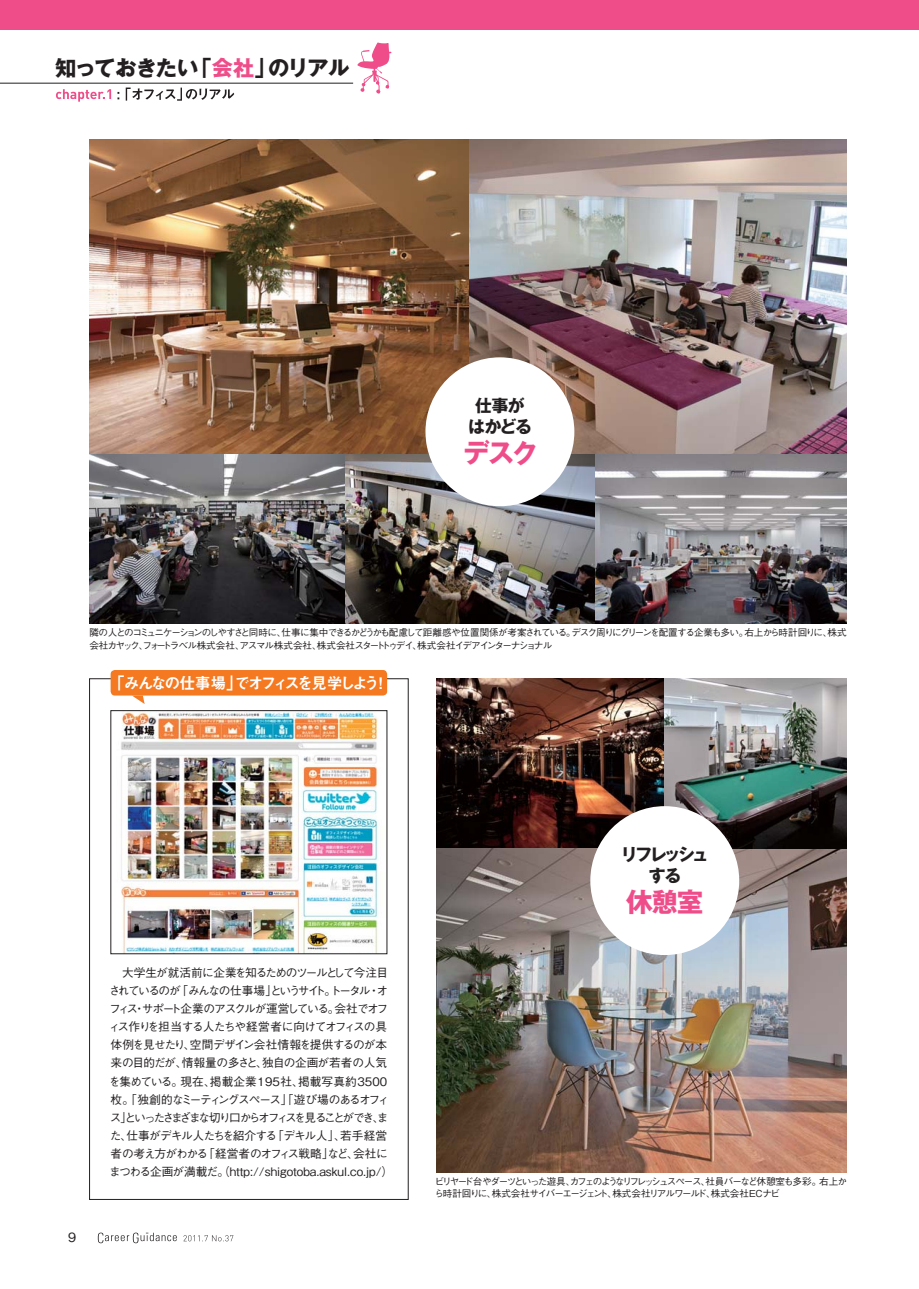
<style>
.page{position:relative;width:919px;height:1289px;background:#fff}
.page>*{position:absolute;margin:0;border:0;box-sizing:border-box;transform-origin:0 0}
.t1{font:26.55px "Gothic MB101 Pro Bold 90 msp RKSJ H";letter-spacing:-.06em;color:#ef4d89}
.t2{font:21.3px "Gothic MB101 Pro Bold 90 msp RKSJ H";letter-spacing:-.055em;color:#231f20}
.t3{font:16.95px/21.3px "Gothic MB101 Pro Bold 90 msp RKSJ H";letter-spacing:-.165em;color:#231f20;text-align:center}
.t4{font:16.95px/21.3px "Gothic MB101 Pro Bold 90 msp RKSJ H";letter-spacing:-.115em;color:#231f20;text-align:center}
.t5{font:15.9px "Midashi Go Pro MB31 90 msp RKSJ H";letter-spacing:-.165em;color:#fff}
.t6{font:12.75px "Gothic BBB Pro Medium 90 msp RKSJ H";color:#231f20}
.t7{font:11.7px/18px "Gothic BBB Pro Medium 90 msp RKSJ H";letter-spacing:-.085em;color:#231f20}
.t8{font:9.6px/12.8px "Gothic BBB Pro Medium 90 msp RKSJ H";letter-spacing:-.125em;color:#231f20}
.s1{color:#ef4d89}
</style>
<div class="page">
<img style="left:89px;top:139px;width:757px;height:484px">
<img style="left:436px;top:678px;width:410px;height:493px">
<img style="left:121px;top:712px;width:257px;height:240px">
<div style="left:111px;top:710px;width:276px;height:244px;border:1px solid #231f20"></div>
<svg style="left:357px;top:43px;width:34px;height:51px"></svg>
<div style="left:0;top:0;width:918px;height:30px;background:#ef4d89"></div>
<div style="left:111px;top:670px;width:276px;height:25px;background:#f47920;border-radius:4px"></div>
<svg style="left:132px;top:695px;width:13px;height:9px"></svg>
<hr style="left:0;top:83px;width:353px;height:1px;background:#231f20">
<div style="left:425px;top:357px;width:149px;height:149px;background:#fff;border-radius:50%"></div>
<div style="left:590px;top:806px;width:149px;height:149px;background:#fff;border-radius:50%"></div>
<svg style="left:56px;top:89px;width:55px;height:13px"></svg>
<svg style="left:117px;top:88px;width:117px;height:13px"></svg>
<svg style="left:98px;top:1232px;width:79px;height:11px"></svg>
<svg style="left:183px;top:1235px;width:50px;height:6px"></svg>
<h2 class="t2" style="left:55px;top:60px;width:296px">知っておきたい「<span class="s1">会社</span>」のリアル</h2>
<h3 class="t4" style="left:468px;top:397px;width:65px">仕事がはかどる</h3>
<h1 class="t1" style="left:463px;top:443px;width:76px">デスク</h1>
<p class="t8" style="left:89px;top:627px;width:758px">隣の人とのコミュニケーションのしやすさと同時に、仕事に集中できるかどうかも配慮して距離感や位置関係が考案されている。デスク周りにグリーンを配置する企業も多い。右上から時計回りに、株式会社カヤック、フォートラベル株式会社、アスマル株式会社、株式会社スタートトゥデイ、株式会社イデアインターナショナル</p>
<h3 class="t5" style="left:109px;top:677px;width:281px">「みんなの仕事場」でオフィスを見学しよう！</h3>
<p class="t6" style="left:68px;top:1232px;width:10px">9</p>
<p class="t7" style="left:109px;top:965px;width:286px">　大学生が就活前に企業を知るためのツールとして今注目されているのが「みんなの仕事場」というサイト。トータル・オフィス・サポート企業のアスクルが運営している。会社でオフィス作りを担当する人たちや経営者に向けてオフィスの具体例を見せたり、空間デザイン会社情報を提供するのが本来の目的だが、情報量の多さと、独自の企画が若者の人気を集めている。現在、掲載企業195社、掲載写真約3500枚。「独創的なミーティングスペース」「遊び場のあるオフィス」といったさまざまな切り口からオフィスを見ることができ、また、仕事がデキル人たちを紹介する「デキル人」、若手経営者の考え方がわかる「経営者のオフィス戦略」など、会社にまつわる企画が満載だ。（http://shigotoba.askul.co.jp/）</p>
<h3 class="t3" style="left:620px;top:846px;width:90px">リフレッシュする</h3>
<h1 class="t1" style="left:626px;top:892px;width:79px">休憩室</h1>
<p class="t8" style="left:434px;top:1175px;width:414px">ビリヤード台やダーツといった遊具、カフェのようなリフレッシュスペース、社員バーなど休憩室も多彩。右上から時計回りに、株式会社サイバーエージェント、株式会社リアルワールド、株式会社ECナビ</p>
</div>
